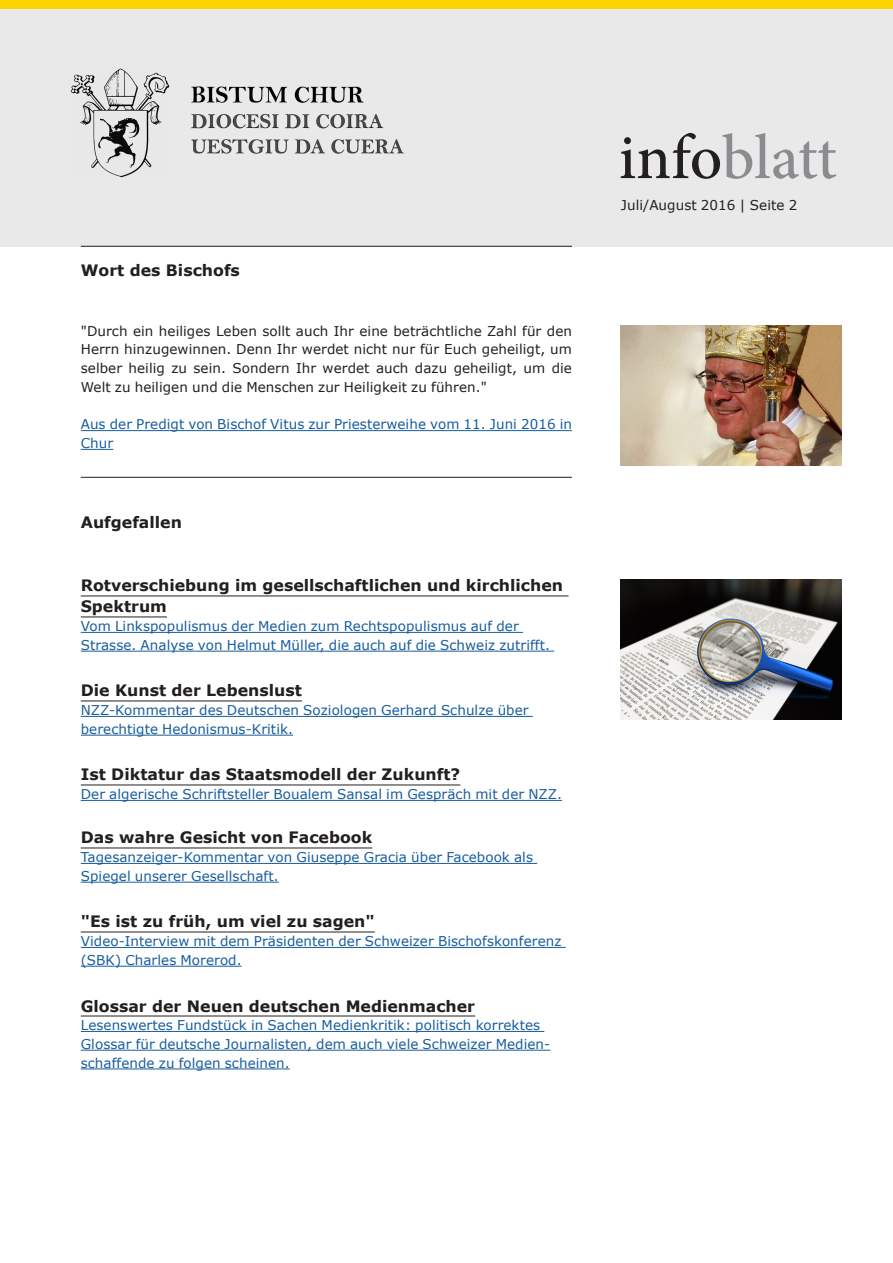
<style>
.page{position:relative;width:893px;height:1263px;background:#fff}
.page>*{position:absolute;margin:0;border:0;box-sizing:border-box;transform-origin:0 0}
.t1{font:500 63.6px "Minion Pro";letter-spacing:-.005em;color:#8a8c8f}
._2__Titel_mit_Unters{font:700 15.75px/21px "Verdana";color:#231f20}
._1_Rubriken-Titel_mi{font:700 15.75px "Verdana";color:#231f20}
._9__Grundschrift_Blo{font:13.5px/18.8px "Verdana";letter-spacing:.005em;color:#175d9e}
._9__Grundschrift_Blo-2{font:13.5px/18.8px "Verdana";letter-spacing:.005em;color:#231f20;text-align:justify}
._8__Ausgabedatum_Pag{font:13.5px "Verdana";letter-spacing:.005em;color:#231f20}
.s1{color:#231f20}
</style>
<div class="page">
<div style="left:0;top:9px;width:893px;height:238px;background:#e9e9e9"></div>
<hr style="left:81px;top:246px;width:491px;height:1px;background:#231f20">
<hr style="left:81px;top:430px;width:491px;height:1px;background:#175d9e">
<hr style="left:81px;top:449px;width:32px;height:1px;background:#175d9e">
<hr style="left:81px;top:477px;width:491px;height:1px;background:#231f20">
<hr style="left:81px;top:596px;width:488px;height:1px;background:#231f20">
<hr style="left:81px;top:617px;width:86px;height:1px;background:#231f20">
<hr style="left:81px;top:632px;width:442px;height:1px;background:#175d9e">
<hr style="left:81px;top:651px;width:473px;height:1px;background:#175d9e">
<hr style="left:81px;top:701px;width:221px;height:1px;background:#231f20">
<hr style="left:81px;top:716px;width:452px;height:1px;background:#175d9e">
<hr style="left:81px;top:735px;width:212px;height:1px;background:#175d9e">
<hr style="left:81px;top:785px;width:379px;height:1px;background:#231f20">
<hr style="left:81px;top:800px;width:481px;height:1px;background:#175d9e">
<hr style="left:81px;top:848px;width:291px;height:1px;background:#231f20">
<hr style="left:81px;top:863px;width:456px;height:1px;background:#175d9e">
<hr style="left:81px;top:882px;width:198px;height:1px;background:#175d9e">
<hr style="left:81px;top:932px;width:294px;height:1px;background:#231f20">
<hr style="left:81px;top:947px;width:485px;height:1px;background:#175d9e">
<hr style="left:81px;top:966px;width:161px;height:1px;background:#175d9e">
<hr style="left:81px;top:1016px;width:394px;height:1px;background:#231f20">
<hr style="left:81px;top:1031px;width:463px;height:1px;background:#175d9e">
<hr style="left:81px;top:1050px;width:469px;height:1px;background:#175d9e">
<hr style="left:81px;top:1068px;width:209px;height:1px;background:#175d9e">
<div style="left:0;top:0;width:893px;height:9px;background:#fed304"></div>
<img style="left:621px;top:326px;width:221px;height:139px">
<img style="left:621px;top:579px;width:221px;height:140px">
<p class="_1_Rubriken-Titel_mi" style="left:81px;top:259px;width:161px">Wort des Bischofs</p>
<p class="_9__Grundschrift_Blo-2" style="left:81px;top:321px;width:493px">"Durch ein heiliges Leben sollt auch Ihr eine beträchtliche Zahl für den Herrn hinzugewinnen. Denn Ihr werdet nicht nur für Euch geheiligt, um selber heilig zu sein. Sondern Ihr werdet auch dazu geheiligt, um die Welt zu heiligen und die Menschen zur Heiligkeit zu führen."</p>
<p class="_9__Grundschrift_Blo" style="left:81px;top:415px;width:493px">Aus der Predigt von Bischof Vitus zur Priesterweihe vom 11. Juni 2016 in<br>Chur</p>
<p class="_1_Rubriken-Titel_mi" style="left:81px;top:511px;width:103px">Aufgefallen</p>
<p class="_2__Titel_mit_Unters" style="left:81px;top:575px;width:484px">Rotverschiebung im gesellschaftlichen und kirchlichen<br>Spektrum</p>
<p class="_9__Grundschrift_Blo" style="left:81px;top:617px;width:471px">Vom Linkspopulismus der Medien zum Rechtspopulismus auf der<br>Strasse. Analyse von Helmut Müller, die auch auf die Schweiz zutrifft.</p>
<p class="_2__Titel_mit_Unters" style="left:81px;top:680px;width:223px">Die Kunst der Lebenslust</p>
<p class="_9__Grundschrift_Blo" style="left:81px;top:701px;width:449px">NZZ-Kommentar des Deutschen Soziologen Gerhard Schulze über berechtigte Hedonismus-Kritik.</p>
<p class="_2__Titel_mit_Unters" style="left:81px;top:764px;width:381px">Ist Diktatur das Staatsmodell der Zukunft?</p>
<p class="_9__Grundschrift_Blo" style="left:81px;top:785px;width:483px">Der algerische Schriftsteller Boualem Sansal im Gespräch mit der NZZ.</p>
<p class="_2__Titel_mit_Unters" style="left:81px;top:827px;width:293px">Das wahre Gesicht von Facebook</p>
<p class="_9__Grundschrift_Blo" style="left:81px;top:848px;width:454px">Tagesanzeiger-Kommentar von Giuseppe Gracia über Facebook als<br>Spiegel unserer Gesellschaft.</p>
<p class="_2__Titel_mit_Unters" style="left:81px;top:911px;width:295px">"Es ist zu früh, um viel zu sagen"</p>
<p class="_9__Grundschrift_Blo" style="left:81px;top:932px;width:482px">Video-Interview mit dem Präsidenten der Schweizer Bischofskonferenz (SBK) Charles Morerod.</p>
<p class="_2__Titel_mit_Unters" style="left:81px;top:995px;width:396px">Glossar der Neuen deutschen Medienmacher</p>
<p class="_9__Grundschrift_Blo" style="left:81px;top:1016px;width:471px">Lesenswertes Fundstück in Sachen Medienkritik: politisch korrektes<br>Glossar für deutsche Journalisten, dem auch viele Schweizer Medien&shy;schaffende zu folgen scheinen.</p>
<p class="t1" style="left:619px;top:115px;width:220px"><span class="s1">info</span>blatt</p>
<p class="_8__Ausgabedatum_Pag" style="left:621px;top:196px;width:178px">Juli/August 2016 | Seite 2</p>
</div>
